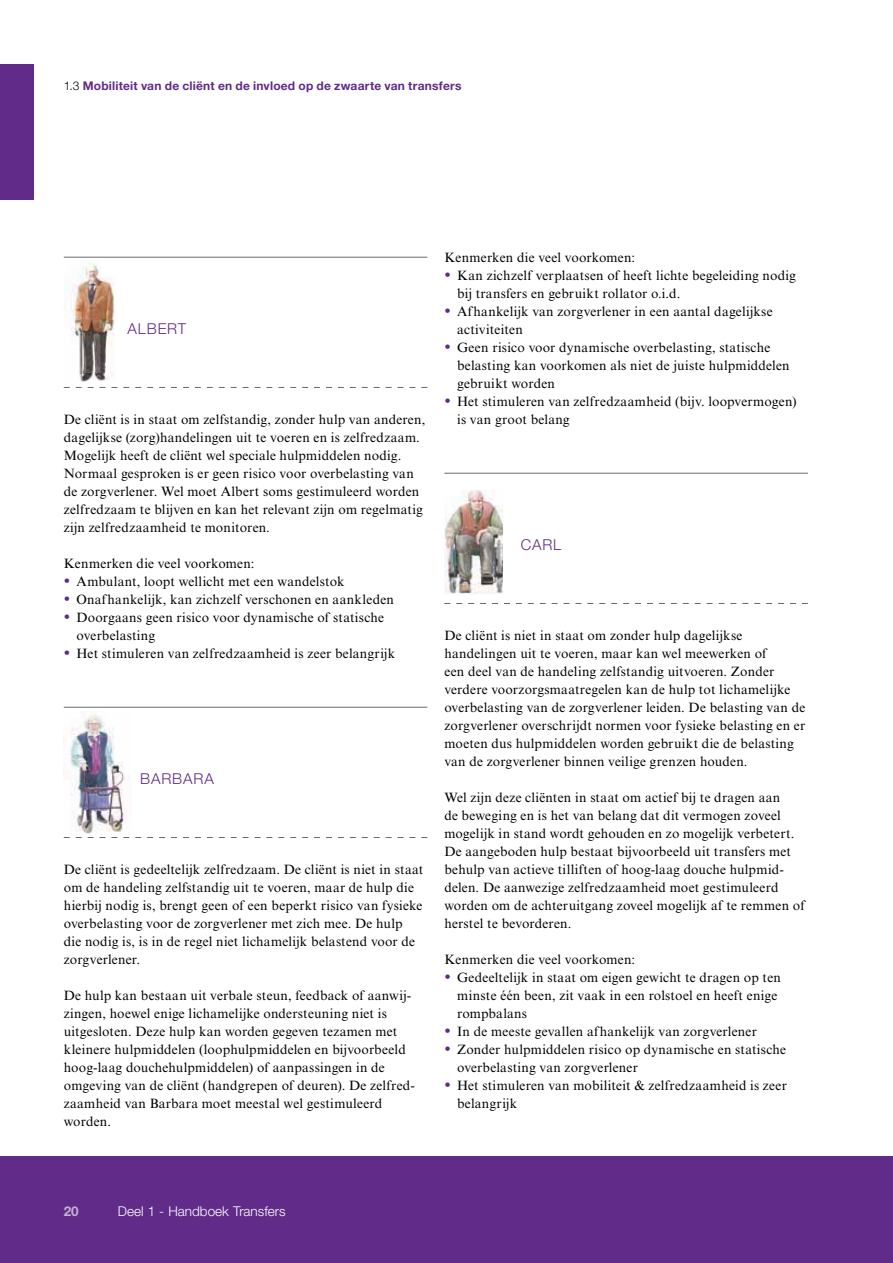
<style>
.page{position:relative;width:893px;height:1263px;background:#fff}
.page>*{position:absolute;margin:0;border:0;box-sizing:border-box;transform-origin:0 0}
.t1{font:300 15px "Helvetica Neue LT Std";letter-spacing:.055em;color:#602b89}
.t2{font:13.5px/18px "Times New Roman MT Std";letter-spacing:.015em;color:#000300}
.t3{font:300 13.5px "Helvetica Neue LT Std";color:#fff}
.t4{font:700 13.5px "Helvetica Neue LT Std";color:#c1b0d3}
.t5{font:700 12px "Helvetica Neue LT Std";letter-spacing:.015em;color:#602b89}
.s1{font-weight:300;color:#000300}
.s2{font-size:18px;color:#602b89}
</style>
<div class="page">
<div style="left:0;top:1157px;width:892px;height:106px;background:#602b89"></div>
<div style="left:0;top:64px;width:34px;height:135px;background:#602b89"></div>
<hr style="left:64px;top:257px;width:363px;height:1px;background:#6a6d6d">
<svg style="left:64px;top:387px;width:363px;height:1px"></svg>
<hr style="left:64px;top:707px;width:363px;height:1px;background:#6a6d6d">
<svg style="left:64px;top:837px;width:363px;height:1px"></svg>
<hr style="left:444px;top:473px;width:364px;height:1px;background:#6a6d6d">
<svg style="left:444px;top:603px;width:364px;height:1px"></svg>
<img style="left:64px;top:260px;width:51px;height:122px">
<img style="left:70px;top:714px;width:55px;height:120px">
<img style="left:444px;top:490px;width:59px;height:104px">
<p class="t5" style="left:64px;top:79px;width:399px"><span class="s1">1.3</span> Mobiliteit van de cliënt en de invloed op de zwaarte van transfers</p>
<p class="t1" style="left:128px;top:319px;width:60px">ALBERT</p>
<p class="t2" style="left:64px;top:410px;width:363px">De cliënt is in staat om zelfstandig, zonder hulp van anderen, dagelijkse (zorg)handelingen uit te voeren en is zelfredzaam.<br>Mogelijk heeft de cliënt wel speciale hulpmiddelen nodig.<br>Normaal gesproken is er geen risico voor overbelasting van de zorgverlener. Wel moet Albert soms gestimuleerd worden zelfredzaam te blijven en kan het relevant zijn om regelmatig zijn zelfredzaamheid te monitoren.</p>
<p class="t2" style="left:64px;top:554px;width:192px">Kenmerken die veel voorkomen:</p>
<p class="t2" style="left:64px;top:572px;width:282px"><span class="s2">•</span> Ambulant, loopt wellicht met een wandelstok</p>
<p class="t2" style="left:64px;top:590px;width:332px"><span class="s2">•</span> Onafhankelijk, kan zichzelf verschonen en aankleden</p>
<p class="t2" style="left:77px;top:608px;width:309px;text-indent:-13px"><span class="s2">•</span> Doorgaans geen risico voor dynamische of statische overbelasting</p>
<p class="t2" style="left:64px;top:644px;width:333px"><span class="s2">•</span> Het stimuleren van zelfredzaamheid is zeer belangrijk</p>
<p class="t1" style="left:140px;top:769px;width:75px">BARBARA</p>
<p class="t2" style="left:64px;top:860px;width:361px">De cliënt is gedeeltelijk zelfredzaam. De cliënt is niet in staat om de handeling zelfstandig uit te voeren, maar de hulp die hierbij nodig is, brengt geen of een beperkt risico van fysieke overbelasting voor de zorgverlener met zich mee. De hulp die nodig is, is in de regel niet lichamelijk belastend voor de zorgverlener.</p>
<p class="t2" style="left:64px;top:986px;width:353px">De hulp kan bestaan uit verbale steun, feedback of aanwij&shy;zingen, hoewel enige lichamelijke ondersteuning niet is uitgesloten. Deze hulp kan worden gegeven tezamen met kleinere hulpmiddelen (loophulpmiddelen en bijvoorbeeld hoog-laag douchehulpmiddelen) of aanpassingen in de omgeving van de cliënt (handgrepen of deuren). De zelfred&shy;zaamheid van Barbara moet meestal wel gestimuleerd worden.</p>
<p class="t2" style="left:444px;top:248px;width:192px">Kenmerken die veel voorkomen:</p>
<p class="t2" style="left:457px;top:266px;width:340px;text-indent:-13px"><span class="s2">•</span> Kan zichzelf verplaatsen of heeft lichte begeleiding nodig bij transfers en gebruikt rollator o.i.d.</p>
<p class="t2" style="left:457px;top:302px;width:317px;text-indent:-13px"><span class="s2">•</span> Afhankelijk van zorgverlener in een aantal dagelijkse activiteiten</p>
<p class="t2" style="left:457px;top:338px;width:334px;text-indent:-13px"><span class="s2">•</span> Geen risico voor dynamische overbelasting, statische belasting kan voorkomen als niet de juiste hulpmiddelen gebruikt worden</p>
<p class="t2" style="left:457px;top:392px;width:341px;text-indent:-13px"><span class="s2">•</span> Het stimuleren van zelfredzaamheid (bijv. loopvermogen) is van groot belang</p>
<p class="t1" style="left:521px;top:535px;width:42px">CARL</p>
<p class="t2" style="left:444px;top:626px;width:362px">De cliënt is niet in staat om zonder hulp dagelijkse handelingen uit te voeren, maar kan wel meewerken of<br>een deel van de handeling zelfstandig uitvoeren. Zonder verdere voorzorgsmaatregelen kan de hulp tot lichamelijke overbelasting van de zorgverlener leiden. De belasting van de zorgverlener overschrijdt normen voor fysieke belasting en er moeten dus hulpmiddelen worden gebruikt die de belasting van de zorgverlener binnen veilige grenzen houden.</p>
<p class="t2" style="left:444px;top:788px;width:362px">Wel zijn deze cliënten in staat om actief bij te dragen aan<br>de beweging en is het van belang dat dit vermogen zoveel mogelijk in stand wordt gehouden en zo mogelijk verbetert.<br>De aangeboden hulp bestaat bijvoorbeeld uit transfers met behulp van actieve tilliften of hoog-laag douche hulpmid&shy;delen. De aanwezige zelfredzaamheid moet gestimuleerd worden om de achteruitgang zoveel mogelijk af te remmen of herstel te bevorderen.</p>
<p class="t2" style="left:444px;top:950px;width:192px">Kenmerken die veel voorkomen:</p>
<p class="t2" style="left:457px;top:968px;width:325px;text-indent:-13px"><span class="s2">•</span> Gedeeltelijk in staat om eigen gewicht te dragen op ten minste één been, zit vaak in een rolstoel en heeft enige rompbalans</p>
<p class="t2" style="left:444px;top:1022px;width:314px"><span class="s2">•</span> In de meeste gevallen afhankelijk van zorgverlener</p>
<p class="t2" style="left:457px;top:1040px;width:330px;text-indent:-13px"><span class="s2">•</span> Zonder hulpmiddelen risico op dynamische en statische overbelasting van zorgverlener</p>
<p class="t2" style="left:457px;top:1076px;width:331px;text-indent:-13px"><span class="s2">•</span> Het stimuleren van mobiliteit &amp; zelfredzaamheid is zeer belangrijk</p>
<p class="t4" style="left:64px;top:1203px;width:17px">20</p>
<p class="t3" style="left:118px;top:1203px;width:169px">Deel 1 - Handboek Transfers</p>
</div>
